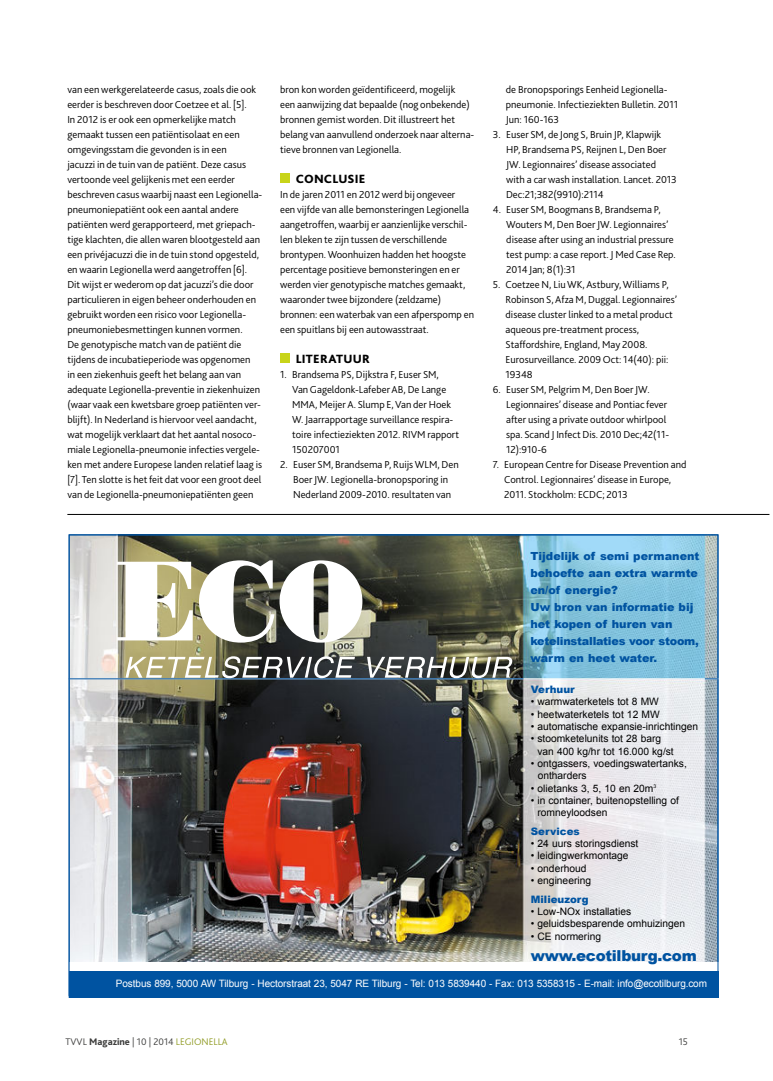
<style>
.page{position:relative;width:773px;height:1081px;background:#fff}
.page>*{position:absolute;margin:0;border:0;box-sizing:border-box;transform-origin:0 0}
.t1{font:900 15.12px "Arial";letter-spacing:-.02em;color:#0053a1}
.t2{font:800 12.5px "Bliss 2";letter-spacing:.015em;color:#000}
.t3{font:900 11.12px/17px "Arial";color:#0053a1}
.t4{font:300 10.62px/15px "Bliss 2";color:#000}
.t5{font:10.25px/12.4px "Arial";color:#000}
.t6{font:900 10.25px "Arial";color:#0053a1}
.t7{font:10.12px "Arial";letter-spacing:-.01em;color:#fff}
.t8{font:300 10px "Bliss 2";color:#3c3c3b}
.s1{font-weight:800}
.s2{color:#919c26}
</style>
<div class="page">
<div style="left:280px;top:173px;width:9px;height:10px;background:#c8d419"></div>
<div style="left:280px;top:353px;width:9px;height:10px;background:#c8d419"></div>
<img style="left:71px;top:536px;width:645px;height:426px">
<div style="left:69px;top:971px;width:649px;height:26px;background:#0053a1"></div>
<hr style="left:117px;top:534px;width:1px;height:432px;background:#fff">
<hr style="left:69px;top:678px;width:649px;height:1px;background:#fff">
<hr style="left:69px;top:678px;width:454px;height:1px;background:#0053a1">
<svg style="left:704px;top:678px;width:12px;height:1px"></svg>
<svg style="left:117px;top:562px;width:76px;height:78px"></svg>
<svg style="left:199px;top:560px;width:163px;height:82px"></svg>
<svg style="left:125px;top:656px;width:230px;height:22px"></svg>
<svg style="left:367px;top:657px;width:146px;height:21px"></svg>
<hr style="left:67px;top:514px;width:702px;height:1px;background:#000">
<p class="t4" style="left:67px;top:82px;width:196px">van een werkgerelateerde casus, zoals die ook eerder is beschreven door Coetzee et al. [5].<br>In 2012 is er ook een opmerkelijke match gemaakt tussen een patiëntisolaat en een omgevingsstam die gevonden is in een<br>jacuzzi in de tuin van de patiënt. Deze casus vertoonde veel gelijkenis met een eerder beschreven casus waarbij naast een Legionella&shy;pneumoniepatiënt ook een aantal andere patiënten werd gerapporteerd, met griepach&shy;tige klachten, die allen waren blootgesteld aan een privéjacuzzi die in de tuin stond opgesteld, en waarin Legionella werd aangetroffen [6].<br>Dit wijst er wederom op dat jacuzzi’s die door particulieren in eigen beheer onderhouden en gebruikt worden een risico voor Legionella&shy;pneumoniebesmettingen kunnen vormen.<br>De genotypische match van de patiënt die tijdens de incubatieperiode was opgenomen<br>in een ziekenhuis geeft het belang aan van adequate Legionella-preventie in ziekenhuizen (waar vaak een kwetsbare groep patiënten ver&shy;blijft). In Nederland is hiervoor veel aandacht, wat mogelijk verklaart dat het aantal nosoco&shy;miale Legionella-pneumonie infecties vergele&shy;ken met andere Europese landen relatief laag is [7]. Ten slotte is het feit dat voor een groot deel van de Legionella-pneumoniepatiënten geen</p>
<p class="t4" style="left:280px;top:82px;width:196px">bron kon worden geïdentificeerd, mogelijk<br>een aanwijzing dat bepaalde (nog onbekende) bronnen gemist worden. Dit illustreert het belang van aanvullend onderzoek naar alterna&shy;tieve bronnen van Legionella.</p>
<p class="t2" style="left:296px;top:171px;width:71px">CONCLUSIE</p>
<p class="t4" style="left:280px;top:187px;width:195px">In de jaren 2011 en 2012 werd bij ongeveer<br>een vijfde van alle bemonsteringen Legionella aangetroffen, waarbij er aanzienlijke verschil&shy;len bleken te zijn tussen de verschillende brontypen. Woonhuizen hadden het hoogste percentage positieve bemonsteringen en er werden vier genotypische matches gemaakt, waaronder twee bijzondere (zeldzame) bronnen: een waterbak van een afperspomp en een spuitlans bij een autowasstraat.</p>
<p class="t2" style="left:296px;top:351px;width:75px">LITERATUUR</p>
<p class="t4" style="left:292px;top:367px;width:168px;text-indent:-12px">1. Brandsema PS, Dijkstra F, Euser SM,<br>Van Gageldonk-Lafeber AB, De Lange MMA, Meijer A. Slump E, Van der Hoek W. Jaarrapportage surveillance respira&shy;toire infectieziekten 2012. RIVM rapport 150207001</p>
<p class="t4" style="left:280px;top:457px;width:180px;text-align:center">2. Euser SM, Brandsema P, Ruijs WLM, Den<br>Boer JW. Legionella-bronopsporing in<br>Nederland 2009-2010. resultaten van</p>
<p class="t4" style="left:505px;top:82px;width:174px">de Bronopsporings Eenheid Legionella&shy;pneumonie. Infectieziekten Bulletin. 2011<br>Jun: 160-163</p>
<p class="t4" style="left:506px;top:127px;width:172px;text-indent:-13px">3. Euser SM, de Jong S, Bruin JP, Klapwijk HP, Brandsema PS, Reijnen L, Den Boer JW. Legionnaires’ disease associated with a car wash installation. Lancet. 2013<br>Dec:21;382(9910):2114</p>
<p class="t4" style="left:506px;top:202px;width:171px;text-indent:-13px">4. Euser SM, Boogmans B, Brandsema P, Wouters M, Den Boer JW. Legionnaires’ disease after using an industrial pressure test pump: a case report. J Med Case Rep.<br>2014 Jan; 8(1):31</p>
<p class="t4" style="left:505px;top:277px;width:173px;text-indent:-13px">5. Coetzee N, Liu WK, Astbury, Williams P, Robinson S, Afza M, Duggal. Legionnaires’ disease cluster linked to a metal product aqueous pre-treatment process, Staffordshire, England, May 2008.<br>Eurosurveillance. 2009 Oct: 14(40): pii:<br>19348</p>
<p class="t4" style="left:506px;top:382px;width:164px;text-indent:-13px">6. Euser SM, Pelgrim M, Den Boer JW.<br>Legionnaires’ disease and Pontiac fever after using a private outdoor whirlpool spa. Scand J Infect Dis. 2010 Dec;42(11- 12):910-6</p>
<p class="t4" style="left:504px;top:457px;width:184px;text-indent:-11px">7. European Centre for Disease Prevention and<br>Control. Legionnaires’ disease in Europe,<br>2011. Stockholm: ECDC; 2013</p>
<p class="t3" style="left:530px;top:547px;width:171px">Tijdelijk of semi permanent behoefte aan extra warmte en/of energie?<br>Uw bron van informatie bij het kopen of huren van ketelinstallaties voor stoom, warm en heet water.</p>
<p class="t6" style="left:530px;top:683px;width:45px">Verhuur</p>
<p class="t5" style="left:530px;top:695px;width:130px">• warmwaterketels tot 8 MW</p>
<p class="t5" style="left:530px;top:708px;width:130px">• heetwaterketels tot 12 MW</p>
<p class="t5" style="left:530px;top:720px;width:169px">• automatische expansie-inrichtingen</p>
<p class="t5" style="left:537px;top:732px;width:138px;text-indent:-7px">• stoomketelunits tot 28 barg van 400 kg/hr tot 16.000 kg/st</p>
<p class="t5" style="left:537px;top:757px;width:151px;text-indent:-7px">• ontgassers, voedingswatertanks, ontharders</p>
<p class="t5" style="left:530px;top:782px;width:127px">• olietanks 3, 5, 10 en 20m<sup>3</sup></p>
<p class="t5" style="left:537px;top:794px;width:143px;text-indent:-7px">• in container, buitenopstelling of romneyloodsen</p>
<p class="t6" style="left:530px;top:825px;width:50px">Services</p>
<p class="t5" style="left:530px;top:837px;width:109px">• 24 uurs storingsdienst</p>
<p class="t5" style="left:530px;top:849px;width:99px">• leidingwerkmontage</p>
<p class="t5" style="left:530px;top:862px;width:57px">• onderhoud</p>
<p class="t5" style="left:530px;top:874px;width:62px">• engineering</p>
<p class="t6" style="left:530px;top:893px;width:59px">Milieuzorg</p>
<p class="t5" style="left:530px;top:905px;width:102px">• Low-NOx installaties</p>
<p class="t5" style="left:530px;top:917px;width:156px">• geluidsbesparende omhuizingen</p>
<p class="t5" style="left:530px;top:930px;width:72px">• CE normering</p>
<h1 class="t1" style="left:530px;top:947px;width:167px">www.ecotilburg.com</h1>
<p class="t7" style="left:116px;top:979px;width:592px">Postbus 899, 5000 AW Tilburg - Hectorstraat 23, 5047 RE Tilburg - Tel: 013 5839440 - Fax: 013 5358315 - E-mail: info@ecotilburg.com</p>
<p class="t8" style="left:66px;top:1037px;width:164px">TVVL <span class="s1">Magazine</span> | 10 | 2014 <span class="s2">LEGIONELLA</span></p>
<p class="t8" style="left:678px;top:1037px;width:11px">15</p>
</div>
